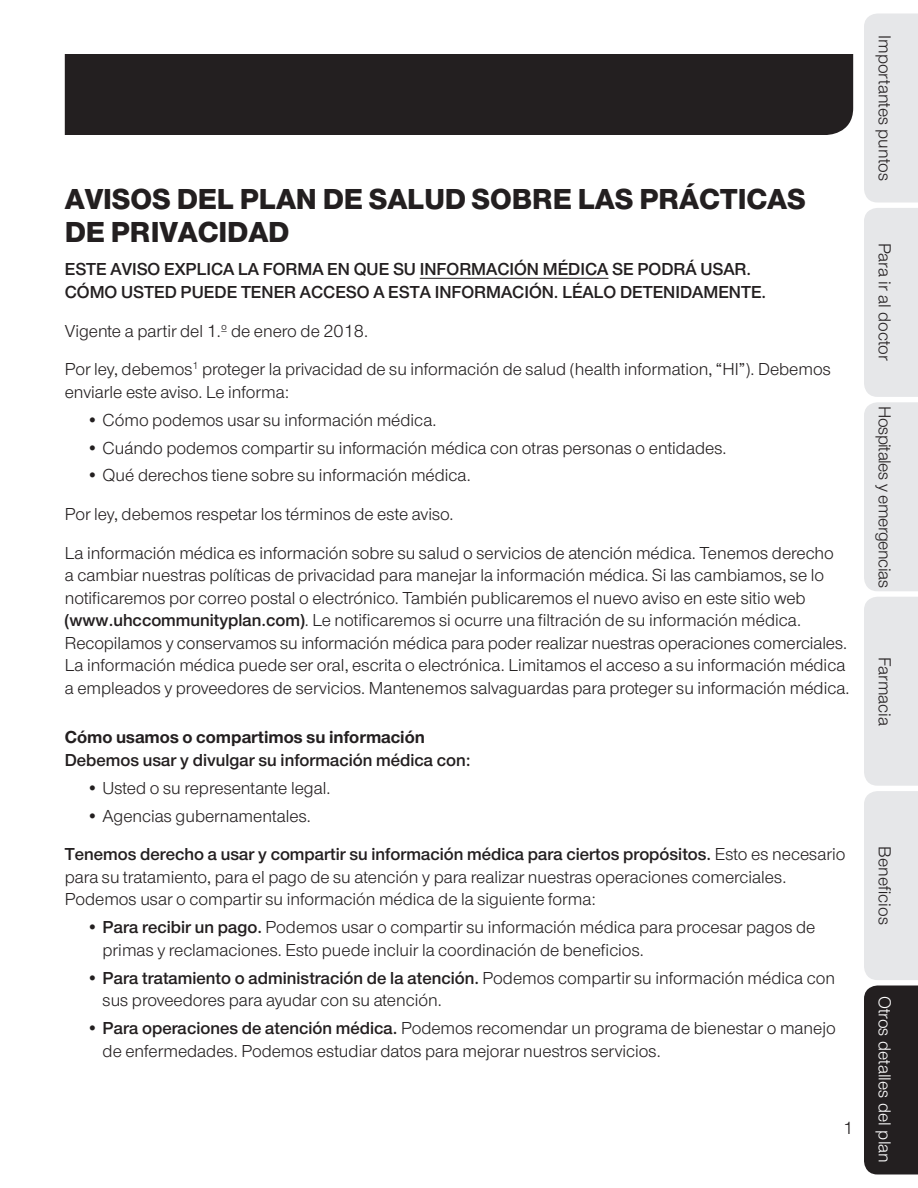
<style>
.page{position:relative;width:918px;height:1188px;background:#fff}
.page>*{position:absolute;margin:0;border:0;box-sizing:border-box;transform-origin:0 0}
.Subheads_2nd_level{font:800 30px/33px "UHC Sans";letter-spacing:-.005em;color:#231f20}
.Body___12_15{font:18px/22.5px "UHC Sans";color:#231f20}
.Body___bullets_12_15{font:18px/22.5px "UHC Sans";color:#231f20}
.Body_BETWEEN_bullet{font:18px/22.5px "UHC Sans";color:#231f20}
.Body___12_15-2{font:600 18px/22.5px "UHC Sans";color:#231f20}
.Body_BEFORE_bullet{font:18px/22.5px "UHC Sans";color:#231f20}
.Body_AFTER_bullet{font:18px "UHC Sans";color:#231f20}
.Body_BEFORE_bullet-2{font:600 18px "UHC Sans";color:#231f20}
.SUB_Subhead___12_15{font:700 18px "UHC Sans";color:#231f20}
.Body___12_15-3{font:18px "UHC Sans";letter-spacing:-.025em;color:#231f20}
.t1{font:18px "UHC Sans";color:#fff}
.s1{font-weight:600}
</style>
<div class="page">
<div style="left:65px;top:54px;width:788px;height:81px;background:#231f20"></div>
<div style="left:864px;top:14px;width:54px;height:188px;background:#e6e7e9"></div>
<div style="left:864px;top:208px;width:54px;height:383px;background:#e6e7e9"></div>
<div style="left:864px;top:597px;width:54px;height:383px;background:#e6e7e9"></div>
<div style="left:864px;top:986px;width:54px;height:188px;background:#231f20"></div>
<hr style="left:420px;top:278px;width:188px;height:1px;background:#231f20">
<p class="Subheads_2nd_level" style="left:65px;top:182px;width:743px">AVISOS DEL PLAN DE SALUD SOBRE LAS PRÁCTICAS<br>DE PRIVACIDAD</p>
<p class="Body___12_15-2" style="left:65px;top:257px;width:703px">ESTE AVISO EXPLICA LA FORMA EN QUE SU INFORMACIÓN MÉDICA SE PODRÁ USAR.<br>CÓMO USTED PUEDE TENER ACCESO A ESTA INFORMACIÓN. LÉALO DETENIDAMENTE.</p>
<p class="Body___12_15" style="left:65px;top:319px;width:305px">Vigente a partir del 1.º de enero de 2018.</p>
<p class="Body_BEFORE_bullet" style="left:65px;top:357px;width:768px">Por ley, debemos<sup>1</sup> proteger la privacidad de su información de salud (health information, “HI”). Debemos enviarle este aviso. Le informa:</p>
<p class="Body___bullets_12_15" style="left:86px;top:408px;width:352px">• Cómo podemos usar su información médica.</p>
<p class="Body___bullets_12_15" style="left:86px;top:436px;width:642px">• Cuándo podemos compartir su información médica con otras personas o entidades.</p>
<p class="Body___bullets_12_15" style="left:86px;top:464px;width:386px">• Qué derechos tiene sobre su información médica.</p>
<p class="Body_AFTER_bullet" style="left:65px;top:502px;width:390px">Por ley, debemos respetar los términos de este aviso.</p>
<p class="Body___12_15" style="left:65px;top:541px;width:786px">La información médica es información sobre su salud o servicios de atención médica. Tenemos derecho<br>a cambiar nuestras políticas de privacidad para manejar la información médica. Si las cambiamos, se lo notificaremos por correo postal o electrónico. También publicaremos el nuevo aviso en este sitio web <span class="s1">(www.uhccommunityplan.com)</span>. Le notificaremos si ocurre una filtración de su información médica.<br>Recopilamos y conservamos su información médica para poder realizar nuestras operaciones comerciales.<br>La información médica puede ser oral, escrita o electrónica. Limitamos el acceso a su información médica a empleados y proveedores de servicios. Mantenemos salvaguardas para proteger su información médica.</p>
<p class="SUB_Subhead___12_15" style="left:65px;top:725px;width:362px">Cómo usamos o compartimos su información</p>
<p class="Body_BEFORE_bullet-2" style="left:65px;top:748px;width:407px">Debemos usar y divulgar su información médica con:</p>
<p class="Body___bullets_12_15" style="left:86px;top:776px;width:246px">• Usted o su representante legal.</p>
<p class="Body___bullets_12_15" style="left:86px;top:804px;width:226px">• Agencias gubernamentales.</p>
<p class="Body_BETWEEN_bullet" style="left:65px;top:842px;width:782px"><span class="s1">Tenemos derecho a usar y compartir su información médica para ciertos propósitos.</span> Esto es necesario para su tratamiento, para el pago de su atención y para realizar nuestras operaciones comerciales.<br>Podemos usar o compartir su información médica de la siguiente forma:</p>
<p class="Body___bullets_12_15" style="left:103px;top:915px;width:714px;text-indent:-16px">• <span class="s1">Para recibir un pago.</span> Podemos usar o compartir su información médica para procesar pagos de primas y reclamaciones. Esto puede incluir la coordinación de beneficios.</p>
<p class="Body___bullets_12_15" style="left:103px;top:966px;width:734px;text-indent:-16px">• <span class="s1">Para tratamiento o administración de la atención.</span> Podemos compartir su información médica con sus proveedores para ayudar con su atención.</p>
<p class="Body___bullets_12_15" style="left:103px;top:1016px;width:735px;text-indent:-16px">• <span class="s1">Para operaciones de atención médica.</span> Podemos recomendar un programa de bienestar o manejo de enfermedades. Podemos estudiar datos para mejorar nuestros servicios.</p>
<p class="Body___12_15" style="left:843px;top:1116px;width:12px">1</p>
<p class="Body___12_15" style="left:897px;top:35px;width:147px;rotate:90deg">Importantes puntos</p>
<p class="Body___12_15" style="left:897px;top:243px;width:120px;rotate:90deg">Para ir al doctor</p>
<p class="Body___12_15-3" style="left:897px;top:406px;width:183px;rotate:90deg">Hospitales y emergencias</p>
<p class="Body___12_15" style="left:897px;top:657px;width:71px;rotate:90deg">Farmacia</p>
<p class="Body___12_15" style="left:897px;top:846px;width:80px;rotate:90deg">Beneficios</p>
<p class="t1" style="left:897px;top:996px;width:169px;rotate:90deg">Otros detalles del plan</p>
</div>
